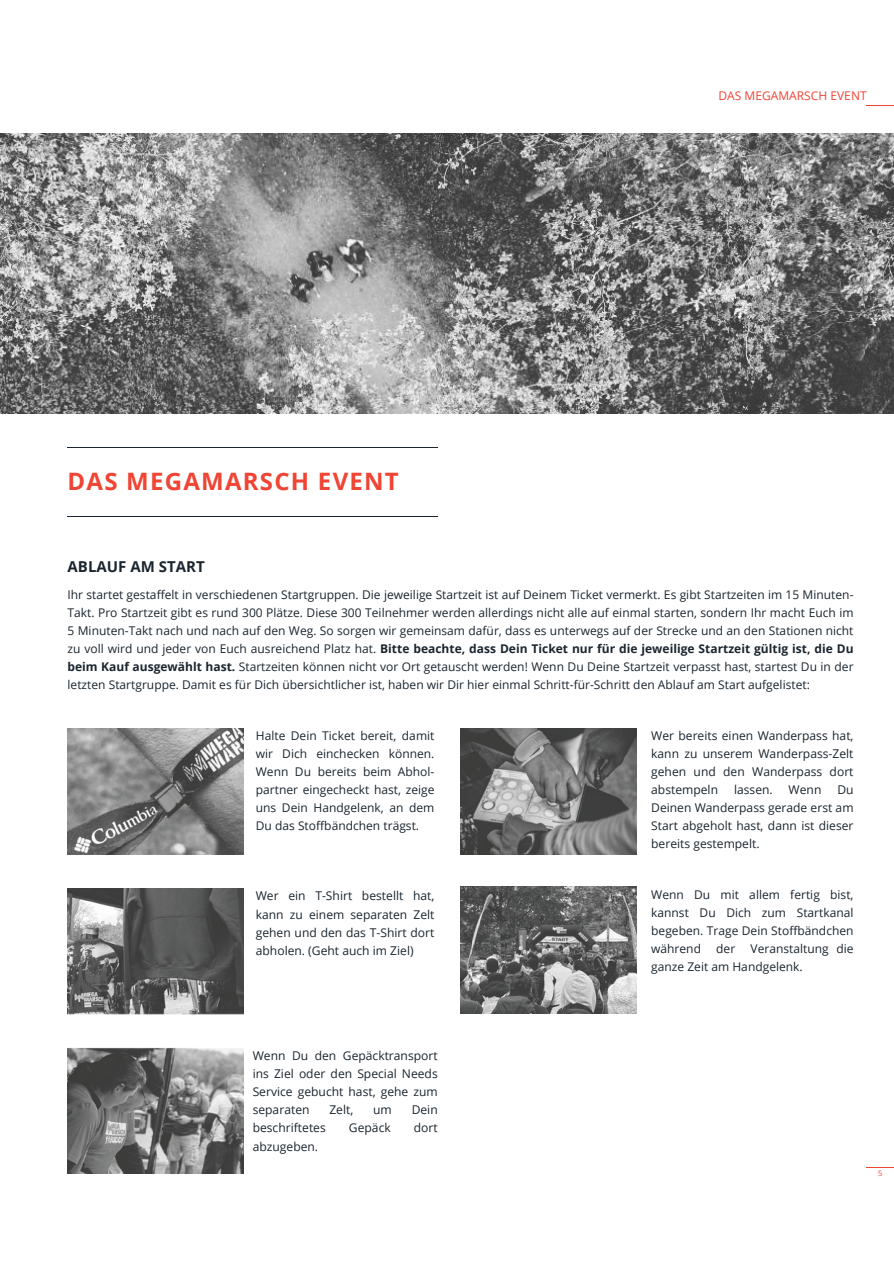
<style>
.page{position:relative;width:894px;height:1264px;background:#fff}
.page>*{position:absolute;margin:0;border:0;box-sizing:border-box;transform-origin:0 0}
.t1{font:700 24px "Open Sans";letter-spacing:.05em;color:#f04434}
.t2{font:700 15px "Open Sans";color:#1a252f}
.t3{font:12px/18px "Open Sans";color:#1a252f;text-align:justify}
.t4{font:12px "Open Sans";color:#f04434}
.t5{font:7.5px "Open Sans";color:#f04434}
.s1{font-weight:700}
</style>
<div class="page">
<img style="left:68px;top:728px;width:175px;height:126px">
<img style="left:68px;top:1047px;width:175px;height:126px">
<hr style="left:68px;top:447px;width:369px;height:1px;background:#1a252f">
<hr style="left:68px;top:516px;width:369px;height:1px;background:#1a252f">
<svg style="left:866px;top:105px;width:27px;height:1px"></svg>
<svg style="left:866px;top:1167px;width:27px;height:1px"></svg>
<img style="left:0;top:134px;width:893px;height:279px">
<img style="left:68px;top:888px;width:175px;height:126px">
<img style="left:460px;top:728px;width:176px;height:126px">
<img style="left:460px;top:886px;width:176px;height:127px">
<h3 class="t4" style="left:718px;top:87px;width:150px">DAS MEGAMARSCH EVENT</h3>
<p class="t1" style="left:68px;top:465px;width:332px">DAS MEGAMARSCH EVENT</p>
<p class="t2" style="left:68px;top:556px;width:139px">ABLAUF AM START</p>
<p class="t3" style="left:68px;top:585px;width:787px">Ihr startet gestaffelt in verschiedenen Startgruppen. Die jeweilige Startzeit ist auf Deinem Ticket vermerkt. Es gibt Startzeiten im 15 Minuten-Takt. Pro Startzeit gibt es rund 300 Plätze. Diese 300 Teilnehmer werden allerdings nicht alle auf einmal starten, sondern Ihr macht Euch im 5 Minuten-Takt nach und nach auf den Weg. So sorgen wir gemeinsam dafür, dass es unterwegs auf der Strecke und an den Stationen nicht zu voll wird und jeder von Euch ausreichend Platz hat. <span class="s1">Bitte beachte, dass Dein Ticket nur für die jeweilige Startzeit gültig ist, die Du beim Kauf ausgewählt hast.</span> Startzeiten können nicht vor Ort getauscht werden! Wenn Du Deine Startzeit verpasst hast, startest Du in der letzten Startgruppe. Damit es für Dich übersichtlicher ist, haben wir Dir hier einmal Schritt-für-Schritt den Ablauf am Start aufgelistet:</p>
<p class="t3" style="left:256px;top:726px;width:180px">Halte Dein Ticket bereit, damit wir Dich einchecken können.<br>Wenn Du bereits beim Abhol&shy;partner eingecheckt hast, zeige uns Dein Handgelenk, an dem Du das Stoffbändchen trägst.</p>
<h1 class="t3" style="left:256px;top:886px;width:180px">Wer ein T-Shirt bestellt hat, kann zu einem separaten Zelt gehen und den das T-Shirt dort abholen. (Geht auch im Ziel)</h1>
<p class="t3" style="left:651px;top:726px;width:204px">Wer bereits einen Wanderpass hat, kann zu unserem Wanderpass-Zelt gehen und den Wanderpass dort abstempeln</p>
<p class="t3" style="left:733px;top:780px;width:40px">lassen.</p>
<p class="t3" style="left:788px;top:780px;width:34px">Wenn</p>
<p class="t3" style="left:651px;top:780px;width:204px;text-indent:186px">Du Deinen Wanderpass gerade erst am Start abgeholt hast, dann ist dieser bereits gestempelt.</p>
<p class="t3" style="left:651px;top:885px;width:204px">Wenn Du mit allem fertig bist, kannst Du Dich zum Startkanal begeben. Trage Dein Stoffbändchen während</p>
<p class="t3" style="left:651px;top:939px;width:204px;text-indent:99px">Veranstaltung die ganze Zeit am Handgelenk.</p>
<p class="t3" style="left:716px;top:939px;width:21px">der</p>
<p class="t3" style="left:252px;top:1046px;width:186px">Wenn Du den Gepäcktransport ins Ziel oder den Special Needs Service gebucht hast, gehe zum separaten</p>
<p class="t3" style="left:329px;top:1100px;width:25px">Zelt,</p>
<p class="t3" style="left:373px;top:1100px;width:20px">um</p>
<p class="t3" style="left:411px;top:1100px;width:28px">Dein</p>
<p class="t3" style="left:252px;top:1118px;width:75px">beschriftetes</p>
<p class="t3" style="left:349px;top:1118px;width:43px">Gepäck</p>
<p class="t3" style="left:414px;top:1118px;width:25px">dort</p>
<p class="t3" style="left:252px;top:1136px;width:67px">abzugeben.</p>
<h2 class="t5" style="left:877px;top:1167px;width:6px">5</h2>
</div>
